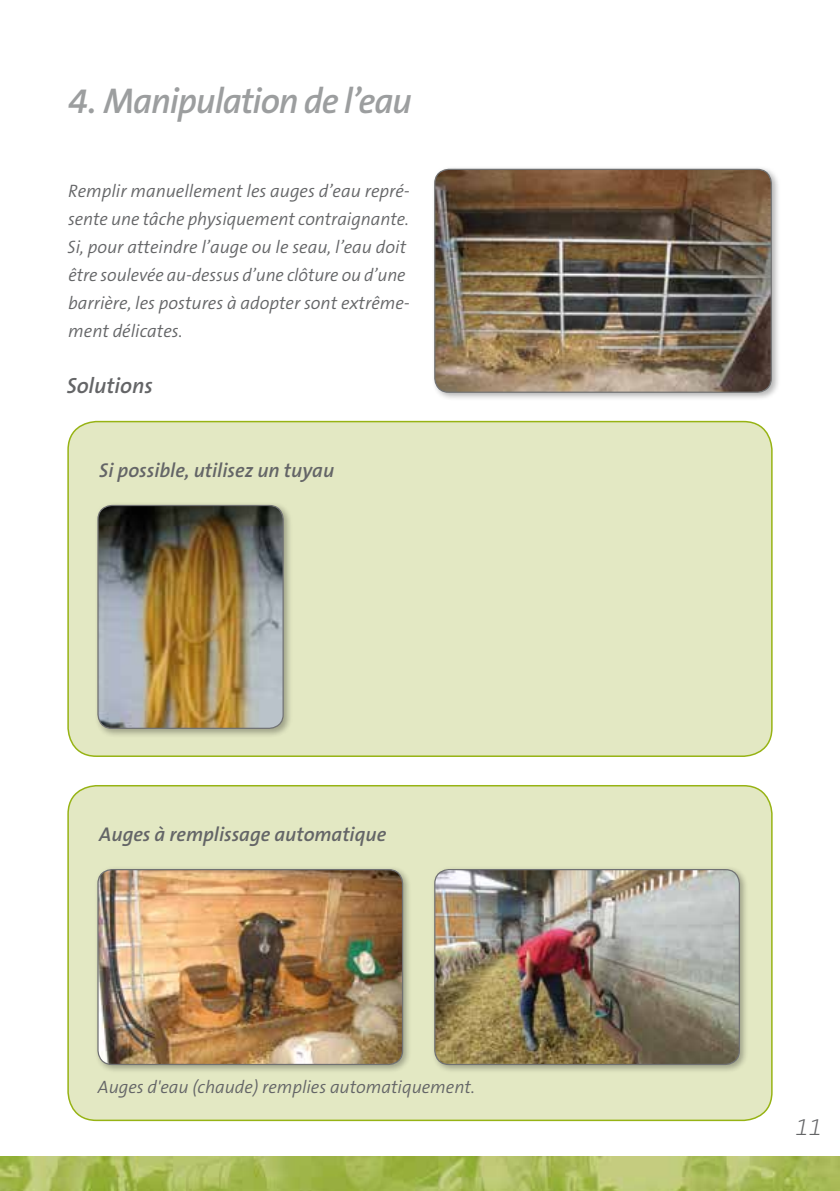
<style>
.page{position:relative;width:840px;height:1191px;background:#fff}
.page>*{position:absolute;margin:0;border:0;box-sizing:border-box;transform-origin:0 0}
.t1{font:italic 600 36px "The Sans B6";letter-spacing:-.03em;color:#9c9e9f}
.t2{font:italic 200 24px "The Sans B2";color:#646567}
.t3{font:italic 600 22px "The Sans B6";color:#646567}
.t4{font:italic 600 20px "The Sans B6";color:#646567}
.t5{font:italic 300 18px/28px "The Sans B4";color:#646567}
</style>
<div class="page">
<img style="left:0;top:1157px;width:839px;height:34px">
<div style="left:68px;top:421px;width:703px;height:335px;background:#e3e8c3;border-radius:28px"></div>
<div style="left:67px;top:421px;width:705px;height:336px;border:2px solid #97b314;border-radius:28px"></div>
<div style="left:68px;top:785px;width:703px;height:335px;background:#e3e8c3;border-radius:28px"></div>
<div style="left:67px;top:785px;width:705px;height:336px;border:2px solid #97b314;border-radius:28px"></div>
<div style="left:94px;top:501px;width:199px;height:236px;background:#000;opacity:.3"></div>
<img style="left:98px;top:505px;width:185px;height:223px">
<div style="left:97px;top:505px;width:186px;height:224px;border:1px solid #707172;border-radius:14px"></div>
<div style="left:94px;top:865px;width:317px;height:208px;background:#000;opacity:.3"></div>
<img style="left:98px;top:869px;width:304px;height:195px">
<div style="left:97px;top:869px;width:306px;height:196px;border:1px solid #707172;border-radius:14px"></div>
<div style="left:430px;top:865px;width:318px;height:208px;background:#000;opacity:.3"></div>
<img style="left:434px;top:869px;width:305px;height:195px">
<div style="left:434px;top:869px;width:305px;height:196px;border:1px solid #707172;border-radius:14px"></div>
<div style="left:430px;top:165px;width:350px;height:236px;background:#000;opacity:.3"></div>
<img style="left:434px;top:169px;width:336px;height:223px">
<div style="left:434px;top:169px;width:337px;height:224px;border:1px solid #707172;border-radius:14px"></div>
<h1 class="t1" style="left:68px;top:82px;width:345px">4. Manipulation de l’eau</h1>
<p class="t5" style="left:68px;top:178px;width:343px">Remplir manuellement les auges d’eau repré&shy;sente une tâche physiquement contraignante.<br>Si, pour atteindre l’auge ou le seau, l’eau doit être soulevée au-dessus d’une clôture ou d’une barrière, les postures à adopter sont extrême&shy;ment délicates.</p>
<p class="t3" style="left:67px;top:374px;width:87px">Solutions</p>
<p class="t4" style="left:99px;top:459px;width:236px">Si possible, utilisez un tuyau</p>
<p class="t4" style="left:99px;top:823px;width:288px">Auges à remplissage automatique</p>
<p class="t5" style="left:98px;top:1074px;width:376px">Auges d'eau (chaude) remplies automatiquement.</p>
<h2 class="t2" style="left:795px;top:1114px;width:28px">11</h2>
</div>
